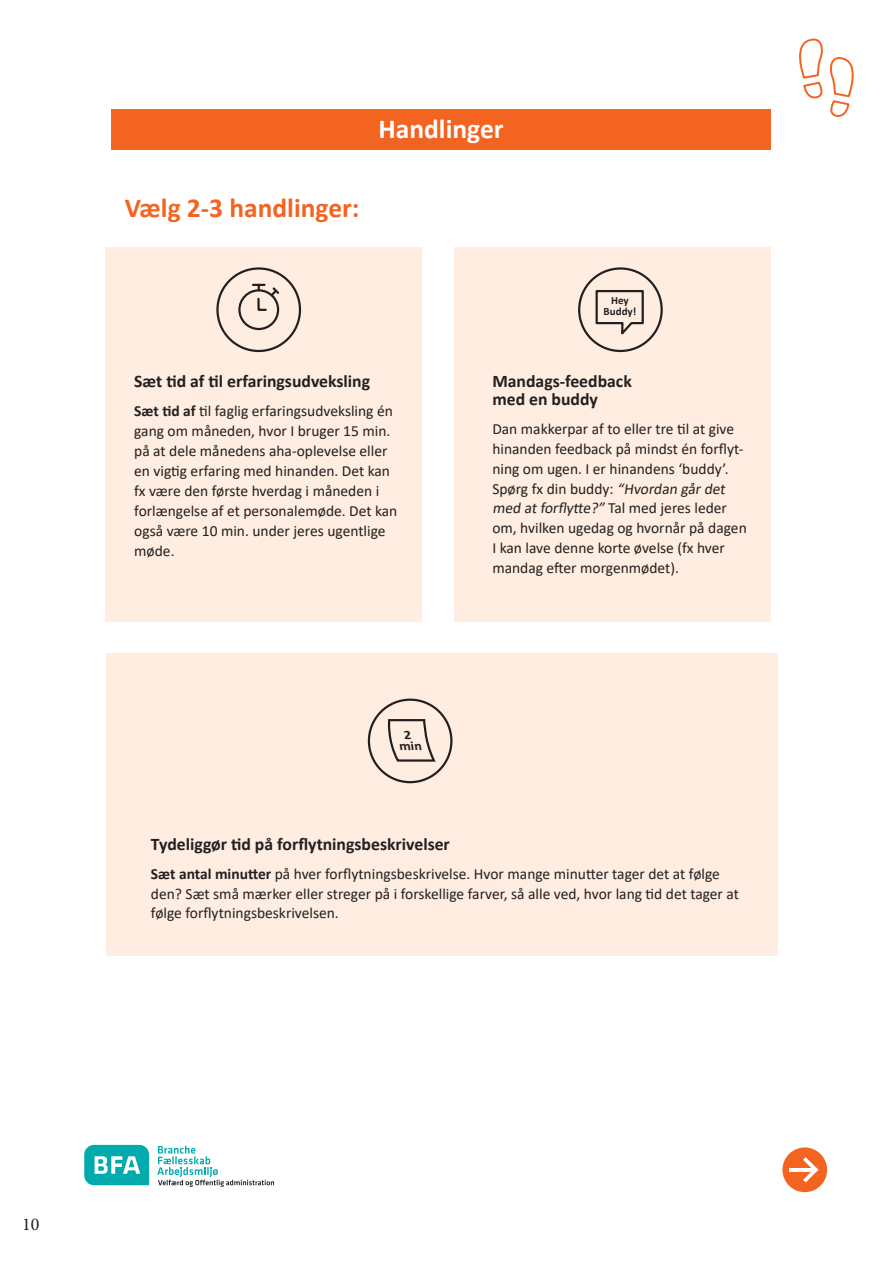
<style>
.page{position:relative;width:893px;height:1263px;background:#fff}
.page>*{position:absolute;margin:0;border:0;box-sizing:border-box;transform-origin:0 0}
.t1{font:700 27.45px "Calibri";color:#f36421}
.t2{font:700 27.45px "Calibri";color:#fff}
.t3{font:18px "Minion Pro";color:#231f20}
.t4{font:700 17.7px/17.7px "Calibri";color:#231f20}
.t5{font:15.45px/20px "Calibri";color:#231f20}
.t6{font:700 11.1px "Calibri";color:#231f20}
.s1{font-weight:700}
</style>
<div class="page">
<div style="left:112px;top:109px;width:659px;height:41px;background:#f36421"></div>
<div style="left:105px;top:247px;width:316px;height:375px;background:#feede0"></div>
<div style="left:455px;top:247px;width:316px;height:375px;background:#feede0"></div>
<div style="left:578px;top:267px;width:85px;height:85px;border:2px solid #231f20;border-radius:50%"></div>
<div style="left:216px;top:267px;width:85px;height:85px;border:2px solid #231f20;border-radius:50%"></div>
<div style="left:238px;top:289px;width:41px;height:41px;border:2px solid #231f20;border-radius:50%"></div>
<svg style="left:253px;top:284px;width:27px;height:28px"></svg>
<svg style="left:595px;top:290px;width:49px;height:45px"></svg>
<svg style="left:799px;top:38px;width:55px;height:79px"></svg>
<div style="left:782px;top:1147px;width:45px;height:45px;background:#f36421;border-radius:50%"></div>
<hr style="left:789px;top:1168px;width:24px;height:4px;background:#fff">
<svg style="left:803px;top:1157px;width:15px;height:25px"></svg>
<div style="left:106px;top:653px;width:671px;height:303px;background:#feede0"></div>
<div style="left:368px;top:698px;width:84px;height:85px;border:2px solid #231f20;border-radius:50%"></div>
<svg style="left:84px;top:1145px;width:65px;height:40px;background:#31babc"></svg>
<svg style="left:157px;top:1145px;width:117px;height:42px"></svg>
<svg style="left:387px;top:719px;width:49px;height:43px"></svg>
<p class="t1" style="left:125px;top:189px;width:236px">Vælg 2-3 handlinger:</p>
<p class="t2" style="left:378px;top:109px;width:127px">Handlinger</p>
<p class="t6" style="left:611px;top:292px;width:19px">Hey</p>
<p class="t6" style="left:604px;top:303px;width:34px">Buddy!</p>
<p class="t4" style="left:134px;top:372px;width:237px">Sæt tid af til erfaringsudveksling</p>
<p class="t5" style="left:134px;top:401px;width:265px"><span class="s1">Sæt tid af</span> til faglig erfaringsudveksling én gang om måneden, hvor I bruger 15 min. på at dele månedens aha-oplevelse eller en vigtig erfaring med hinanden. Det kan fx være den første hverdag i måneden i forlængelse af et personalemøde. Det kan også være 10 min. under jeres ugentlige møde.</p>
<p class="t4" style="left:492px;top:372px;width:141px">Mandags-feedback med en buddy</p>
<p class="t5" style="left:492px;top:418px;width:256px">Dan makkerpar af to eller tre til at give hinanden feedback på mindst én forflyt&shy;ning om ugen. I er hinandens ‘buddy’.<br>Spørg fx din buddy: “Hvordan gårdet med atforflytte?” Tal med jeres leder om, hvilken ugedag og hvornår på dagen I kan lave denne korte øvelse (fx hver mandag efter morgenmødet).</p>
<p class="t4" style="left:151px;top:835px;width:300px">Tydeliggør tid på forflytningsbeskrivelser</p>
<p class="t5" style="left:151px;top:863px;width:590px"><span class="s1">Sæt antal minutter</span> på hver forflytningsbeskrivelse. Hvor mange minutter tager det at følge den? Sæt små mærker eller streger på i forskellige farver, så alle ved, hvor lang tid det tager at følge forflytningsbeskrivelsen.</p>
<p class="t3" style="left:22px;top:1212px;width:19px">10</p>
</div>
